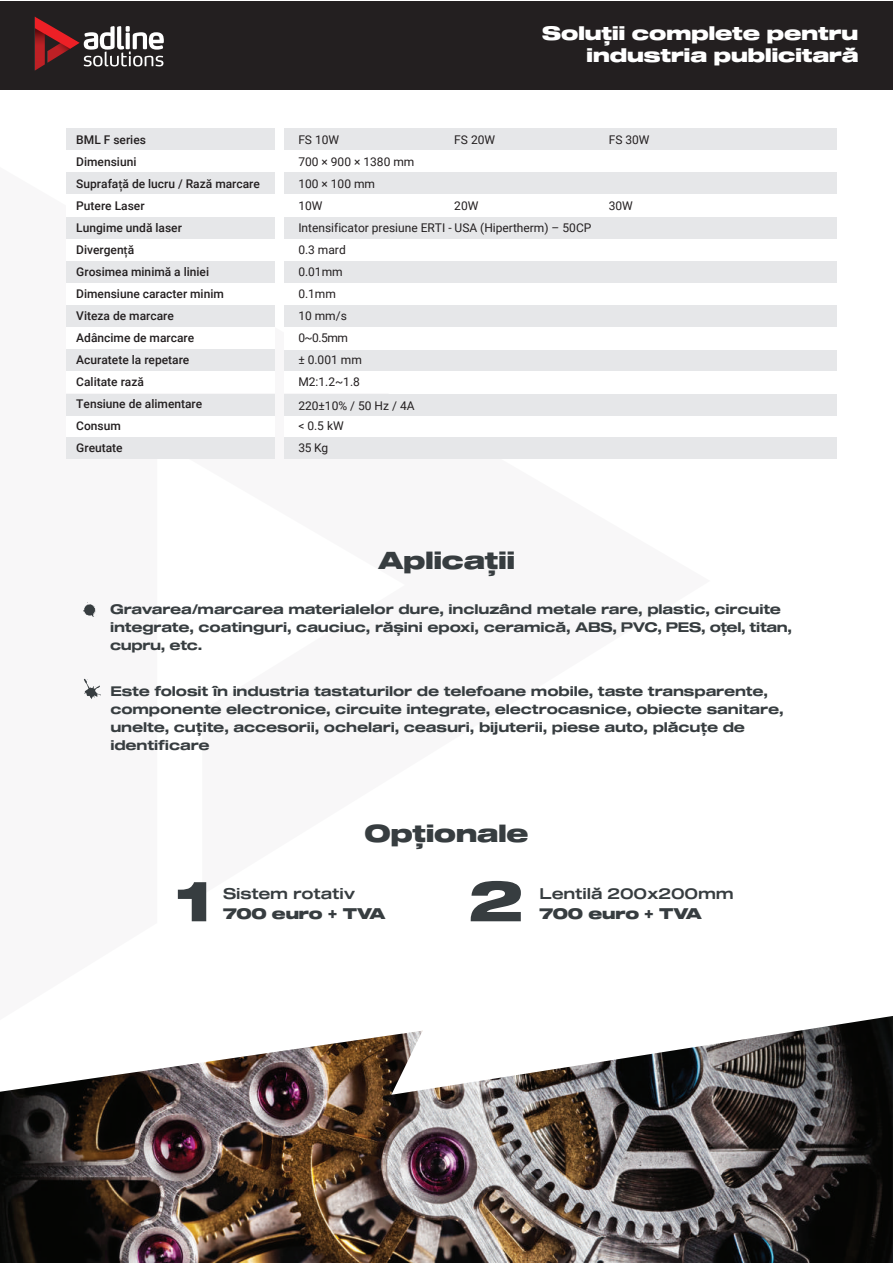
<style>
.page{position:relative;width:893px;height:1263px;background:#fff}
.page>*{position:absolute;margin:0;border:0;box-sizing:border-box;transform-origin:0 0}
.t1{font:55.8px "Sequel 100 Black 85";color:#373d40}
.t2{font:24px "Sequel 100 Black 85";color:#373d40}
.t3{font:18.9px/22.2px "Sequel 100 Black 85";color:#fff;text-align:right}
.t4{font:15.15px "Sequel 100 Black 55";letter-spacing:-.01em;color:#373d40}
.t5{font:15.15px "Sequel 100 Black 85";letter-spacing:-.01em;color:#373d40}
.t6{font:13.5px/18.1px "Sequel 100 Black 65";letter-spacing:-.01em;color:#373d40}
.t7{font:500 12px/22px "Roboto";color:#231f20}
.t8{font:12px "Roboto";color:#231f20}
.s1{font-family:"Cabin"}
</style>
<div class="page">
<svg style="left:66px;top:172px;width:644px;height:508px"></svg>
<div style="left:0;top:1px;width:893px;height:89px;background:#231f20"></div>
<img style="left:35px;top:66px;width:7px;height:5px">
<svg style="left:35px;top:17px;width:129px;height:49px"></svg>
<img style="left:0;top:1016px;width:893px;height:247px">
<svg style="left:83px;top:602px;width:17px;height:17px"></svg>
<svg style="left:84px;top:679px;width:17px;height:21px"></svg>
<div style="left:284px;top:129px;width:552px;height:21px;background:#e6e7e9"></div>
<div style="left:66px;top:129px;width:208px;height:21px;background:#e6e7e9"></div>
<div style="left:284px;top:173px;width:552px;height:21px;background:#e6e7e9"></div>
<div style="left:66px;top:173px;width:208px;height:21px;background:#e6e7e9"></div>
<div style="left:284px;top:195px;width:552px;height:21px;background:#fff"></div>
<div style="left:66px;top:195px;width:208px;height:21px;background:#fff"></div>
<div style="left:284px;top:217px;width:552px;height:21px;background:#e6e7e9"></div>
<div style="left:284px;top:350px;width:552px;height:21px;background:#e6e7e9"></div>
<div style="left:66px;top:217px;width:208px;height:21px;background:#e6e7e9"></div>
<div style="left:66px;top:350px;width:208px;height:21px;background:#e6e7e9"></div>
<div style="left:284px;top:239px;width:552px;height:21px;background:#fff"></div>
<div style="left:66px;top:239px;width:208px;height:21px;background:#fff"></div>
<div style="left:284px;top:261px;width:552px;height:21px;background:#e6e7e9"></div>
<div style="left:284px;top:394px;width:552px;height:21px;background:#e6e7e9"></div>
<div style="left:66px;top:261px;width:208px;height:21px;background:#e6e7e9"></div>
<div style="left:66px;top:394px;width:208px;height:21px;background:#e6e7e9"></div>
<div style="left:284px;top:283px;width:552px;height:22px;background:#fff"></div>
<div style="left:284px;top:328px;width:552px;height:21px;background:#fff"></div>
<div style="left:284px;top:372px;width:552px;height:21px;background:#fff"></div>
<div style="left:284px;top:416px;width:552px;height:21px;background:#fff"></div>
<div style="left:66px;top:283px;width:208px;height:22px;background:#fff"></div>
<div style="left:284px;top:305px;width:552px;height:22px;background:#e6e7e9"></div>
<div style="left:66px;top:305px;width:208px;height:22px;background:#e6e7e9"></div>
<div style="left:66px;top:328px;width:208px;height:21px;background:#fff"></div>
<div style="left:66px;top:372px;width:208px;height:21px;background:#fff"></div>
<div style="left:66px;top:416px;width:208px;height:21px;background:#fff"></div>
<div style="left:284px;top:437px;width:552px;height:22px;background:#e6e7e9"></div>
<div style="left:66px;top:437px;width:208px;height:22px;background:#e6e7e9"></div>
<h3 class="t3" style="left:542px;top:23px;width:318px">Soluții complete pentru industria publicitară</h3>
<p class="t7" style="left:76px;top:128px;width:71px">BML F series</p>
<p class="t8" style="left:298px;top:131px;width:42px">FS 10W</p>
<p class="t7" style="left:76px;top:150px;width:62px">Dimensiuni</p>
<p class="t8" style="left:298px;top:153px;width:118px">700 × 900 × 1380 mm</p>
<p class="t7" style="left:76px;top:172px;width:185px">Suprafa<span class="s1">ț</span>ă de lucru / Rază marcare</p>
<p class="t8" style="left:298px;top:175px;width:78px">100 × 100 mm</p>
<p class="t7" style="left:76px;top:194px;width:107px">Putere Laser<br>Lungime undă laser</p>
<p class="t8" style="left:454px;top:131px;width:42px">FS 20W</p>
<p class="t8" style="left:609px;top:131px;width:42px">FS 30W</p>
<p class="t8" style="left:298px;top:197px;width:26px">10W</p>
<p class="t8" style="left:454px;top:197px;width:26px">20W</p>
<p class="t8" style="left:609px;top:197px;width:26px">30W</p>
<p class="t8" style="left:298px;top:219px;width:295px">Intensificator presiune ERTI - USA (Hipertherm) – 50CP</p>
<p class="t7" style="left:76px;top:238px;width:59px">Divergen<span class="s1">ț</span>ă</p>
<p class="t8" style="left:298px;top:241px;width:49px">0.3 mard</p>
<p class="t7" style="left:76px;top:260px;width:134px">Grosimea minimă a liniei</p>
<p class="t8" style="left:298px;top:263px;width:46px">0.01mm</p>
<p class="t7" style="left:76px;top:282px;width:149px">Dimensiune caracter minim</p>
<p class="t8" style="left:298px;top:285px;width:39px">0.1mm</p>
<p class="t7" style="left:76px;top:304px;width:99px">Viteza de marcare</p>
<p class="t8" style="left:298px;top:307px;width:50px">10 mm/s</p>
<p class="t7" style="left:76px;top:326px;width:119px">Adâncime de marcare</p>
<p class="t8" style="left:298px;top:329px;width:51px">0~0.5mm</p>
<p class="t7" style="left:76px;top:348px;width:115px">Acuratete la repetare</p>
<p class="t8" style="left:298px;top:351px;width:65px">± 0.001 mm</p>
<p class="t7" style="left:76px;top:370px;width:69px">Calitate rază</p>
<p class="t8" style="left:298px;top:373px;width:63px">M2:1.2~1.8</p>
<p class="t7" style="left:76px;top:392px;width:127px">Tensiune de alimentare</p>
<p class="t8" style="left:298px;top:397px;width:118px">220±10% / 50 Hz / 4A</p>
<p class="t7" style="left:76px;top:414px;width:46px">Consum</p>
<p class="t8" style="left:298px;top:417px;width:47px">&lt; 0.5 kW</p>
<p class="t7" style="left:76px;top:436px;width:48px">Greutate</p>
<p class="t8" style="left:298px;top:439px;width:31px">35 Kg</p>
<h2 class="t2" style="left:378px;top:543px;width:138px">Aplicații</h2>
<p class="t6" style="left:110px;top:601px;width:683px">Gravarea/marcarea materialelor dure, incluzând metale rare, plastic, circuite integrate, coatinguri, cauciuc, rășini epoxi, ceramică, ABS, PVC, PES, oțel, titan, cupru, etc.</p>
<p class="t6" style="left:110px;top:683px;width:675px">Este folosit în industria tastaturilor de telefoane mobile, taste transparente, componente electronice, circuite integrate, electrocasnice, obiecte sanitare, unelte, cuțite, accesorii, ochelari, ceasuri, bijuterii, piese auto, plăcuțe de identificare</p>
<h1 class="t1" style="left:177px;top:862px;width:34px">1</h1>
<h2 class="t2" style="left:364px;top:816px;width:165px">Opționale</h2>
<p class="t4" style="left:223px;top:882px;width:134px">Sistem rotativ</p>
<p class="t5" style="left:223px;top:903px;width:164px">700 euro + TVA</p>
<h1 class="t1" style="left:469px;top:862px;width:55px">2</h1>
<p class="t4" style="left:539px;top:882px;width:196px">Lentilă 200x200mm</p>
<p class="t5" style="left:539px;top:903px;width:164px">700 euro + TVA</p>
</div>
